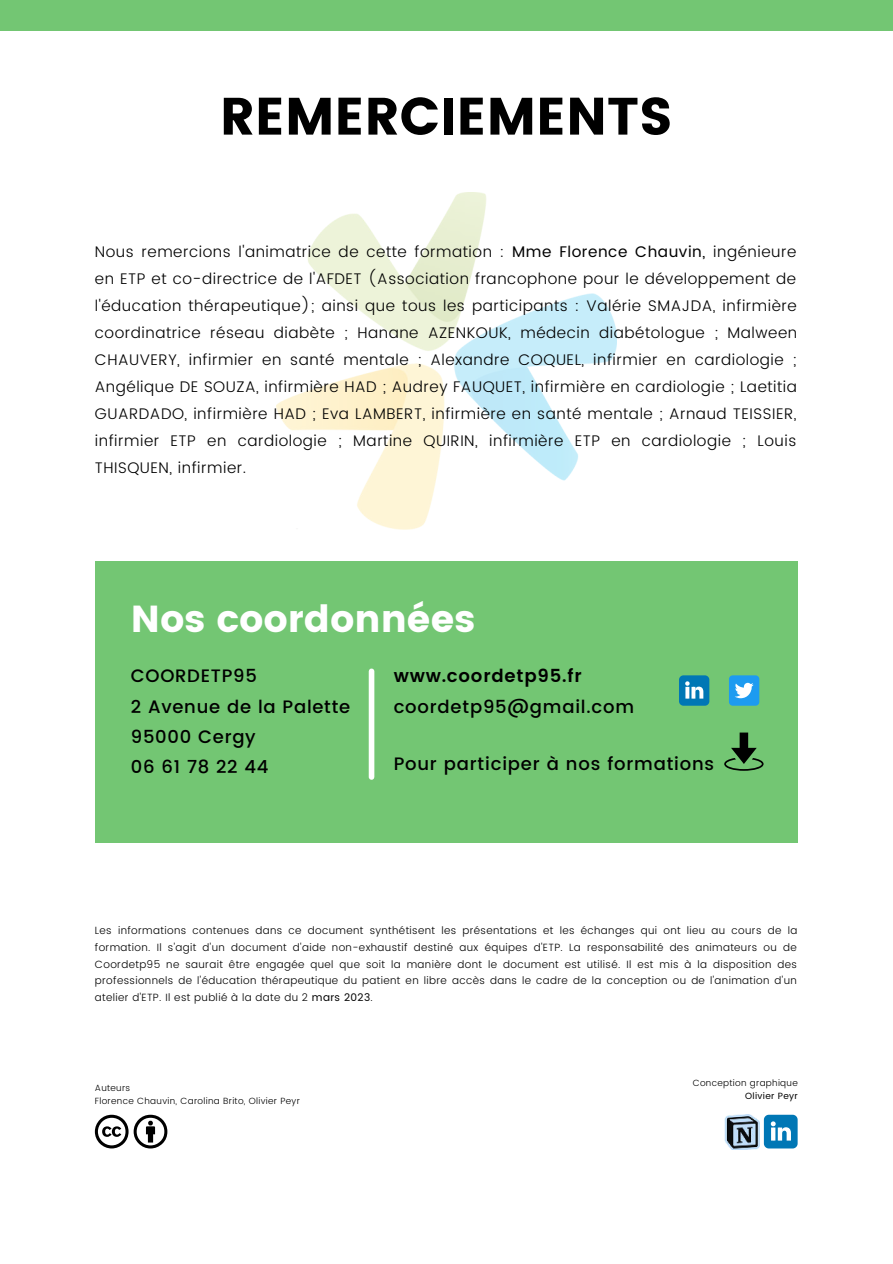
<style>
.page{position:relative;width:893px;height:1264px;background:#fff}
.page>*{position:absolute;margin:0;border:0;box-sizing:border-box;transform-origin:0 0}
.t1{font:52.5px "Poppins";color:#000}
.t2{font:37.5px "Poppins";color:#fff}
.t3{font:500 18px/30.3px "Poppins";letter-spacing:.045em;color:#000}
.t4{font:600 18px "Poppins";letter-spacing:.045em;color:#000}
.t5{font:300 15.3px/27px "Poppins";letter-spacing:.035em;color:#000;text-align:justify}
.t6{font:300 10.5px/16.6px "Poppins";letter-spacing:.035em;color:#000;text-align:justify}
.t7{font:300 9px/13.5px "Poppins";letter-spacing:.035em;color:#000}
.t8{font:9px "Poppins";letter-spacing:.035em;color:#000}
.s1{font-weight:400}
</style>
<div class="page">
<div style="left:0;top:0;width:892px;height:31px;background:#73c673"></div>
<img style="left:276px;top:193px;width:340px;height:337px">
<svg style="left:763px;top:1114px;width:34px;height:34px"></svg>
<svg style="left:134px;top:1114px;width:33px;height:34px"></svg>
<svg style="left:95px;top:1114px;width:33px;height:34px"></svg>
<img style="left:724px;top:1114px;width:35px;height:35px">
<div style="left:95px;top:561px;width:702px;height:281px;background:#73c673"></div>
<div style="left:369px;top:671px;width:5px;height:106px;background:#fff"></div>
<div style="left:729px;top:675px;width:30px;height:30px;background:#1d9bf0;border-radius:4px"></div>
<svg style="left:735px;top:682px;width:18px;height:16px"></svg>
<svg style="left:679px;top:675px;width:30px;height:30px"></svg>
<svg style="left:724px;top:732px;width:39px;height:38px"></svg>
<h1 class="t1" style="left:220px;top:86px;width:454px">REMERCIEMENTS</h1>
<p class="t5" style="left:95px;top:238px;width:703px">Nous remercions l'animatrice de cette formation : <span class="s1">Mme Florence Chauvin,</span> ingénieure en ETP et co-directrice de l'AFDET (Association francophone pour le développement de l'éducation thérapeutique); ainsi que tous les participants : Valérie SMAJDA, infirmière coordinatrice réseau diabète ; Hanane AZENKOUK, médecin diabétologue ; Malween CHAUVERY, infirmier en santé mentale ; Alexandre COQUEL, infirmier en cardiologie ; Angélique DE SOUZA, infirmière HAD ; Audrey FAUQUET, infirmière en cardiologie ; Laetitia GUARDADO, infirmière HAD ; Eva LAMBERT, infirmière en santé mentale ; Arnaud TEISSIER, infirmier ETP en cardiologie ; Martine QUIRIN, infirmière ETP en cardiologie ; Louis THISQUEN, infirmier.</p>
<h2 class="t2" style="left:131px;top:597px;width:346px">Nos coordonnées</h2>
<p class="t3" style="left:131px;top:661px;width:221px">COORDETP95<br>2 Avenue de la Palette<br>95000 Cergy<br>06 61 78 22 44</p>
<p class="t4" style="left:393px;top:662px;width:189px">www.coordetp95.fr</p>
<p class="t3" style="left:393px;top:691px;width:242px">coordetp95@gmail.com</p>
<p class="t3" style="left:393px;top:748px;width:322px">Pour participer à nos formations</p>
<p class="t6" style="left:95px;top:922px;width:704px">Les informations contenues dans ce document synthétisent les présentations et les échanges qui ont lieu au cours de la formation. Il s'agit d'un document d'aide non-exhaustif destiné aux équipes d'ETP. La responsabilité des animateurs ou de Coordetp95 ne saurait être engagée quel que soit la manière dont le document est utilisé. Il est mis à la disposition des professionnels de l'éducation thérapeutique du patient en libre accès dans le cadre de la conception ou de l'animation d'un atelier d'ETP. Il est publié à la date du 2 <span class="s1">mars 2023</span>.</p>
<p class="t7" style="left:95px;top:1081px;width:206px">Auteurs<br>Florence Chauvin, Carolina Brito, Olivier Peyr</p>
<p class="t7" style="left:692px;top:1076px;width:107px">Conception graphique</p>
<p class="t8" style="left:745px;top:1089px;width:54px">Olivier Peyr</p>
</div>
